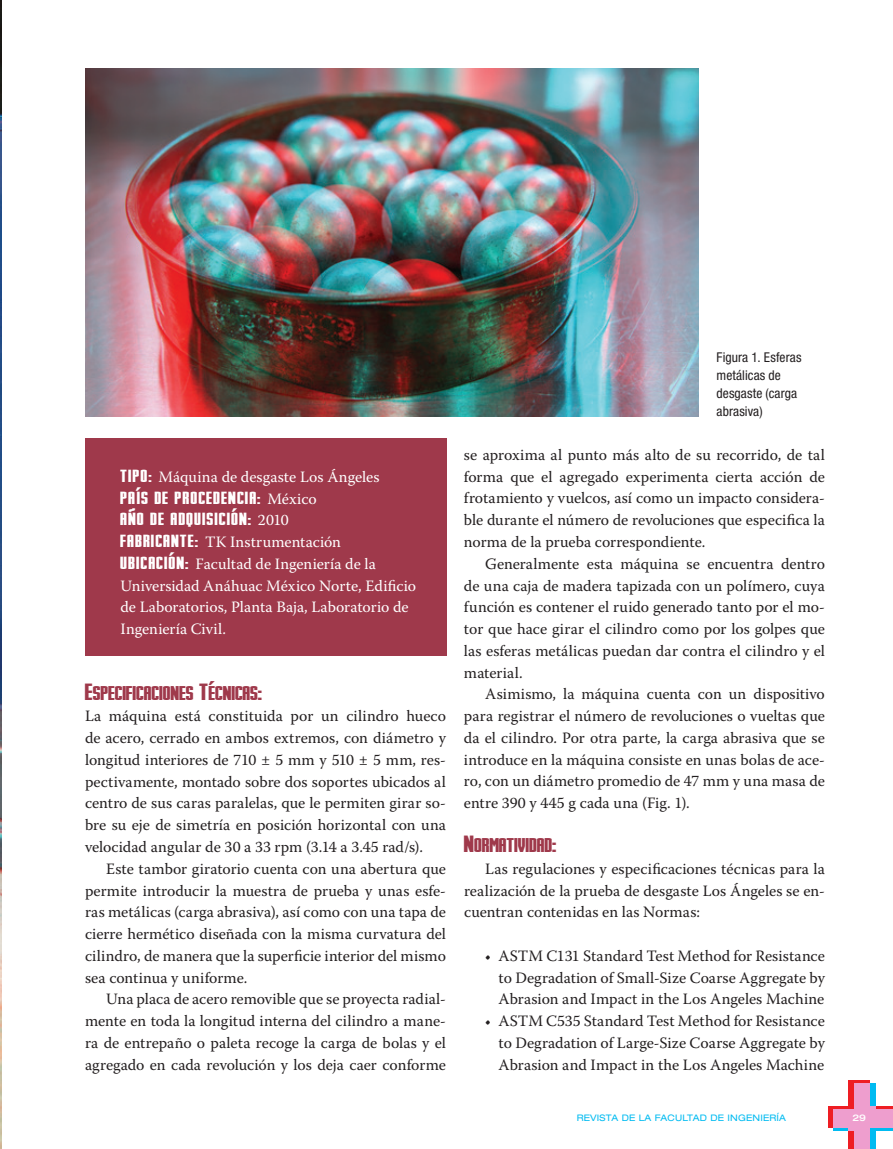
<style>
.page{position:relative;width:893px;height:1149px;background:#fff}
.page>*{position:absolute;margin:0;border:0;box-sizing:border-box;transform-origin:0 0}
.t1{font:20.4px "Stark SC850";letter-spacing:-.065em;color:#9f394b}
.t2{font:18px/21.8px "Stark";color:#fff}
.t3{font:15.75px/21.8px "Warnock Pro";color:#231f20;text-align:justify}
.t4{font:15.75px/21.8px "Warnock Pro";letter-spacing:.005em;color:#fff}
.t5{font:condensed 13.5px/18px "Helvetica Neue LT Pro";letter-spacing:.005em;color:#231f20}
.t6{font:500 expanded 9.15px "Helvetica Neue LT Pro";color:#fff}
.t7{font:expanded 9px "Helvetica Neue LT Pro";letter-spacing:.02em;color:#00bbf1}
.s1{font-family:"Stark";font-size:18px}
.s2{font-family:"Warnock Pro";font-size:15.75px}
.s3{font-size:24px}
</style>
<div class="page">
<div style="left:828px;top:1106px;width:65px;height:21px;background:#ee1d23"></div>
<div style="left:849px;top:1079px;width:21px;height:69px;background:#ee1d23"></div>
<div style="left:833px;top:1109px;width:60px;height:21px;background:#ee9ece"></div>
<svg style="left:854px;top:1083px;width:21px;height:65px"></svg>
<div style="left:85px;top:438px;width:361px;height:217px;background:#9f394b"></div>
<img style="left:0;top:0;width:1px;height:1148px">
<img style="left:85px;top:68px;width:614px;height:348px">
<p class="t4" style="left:121px;top:465px;width:260px"><span class="s1">TIPO:</span> Máquina de desgaste Los Ángeles</p>
<p class="t2" style="left:121px;top:486px;width:198px">PAÍS DE PROCEDENCIA: <span class="s2">México<br></span>AÑO DE ADQUISICIÓN: <span class="s2">2010</span></p>
<p class="t4" style="left:121px;top:530px;width:297px"><span class="s1">FABRICANTE:</span> TK Instrumentación<br><span class="s1">UBICACIÓN:</span> Facultad de Ingeniería de la Universidad Anáhuac México Norte, Edificio de Laboratorios, Planta Baja, Laboratorio de Ingeniería Civil.</p>
<p class="t1" style="left:85px;top:680px;width:181px"><span class="s3">E</span>SPECIFICACIONES <span class="s3">T</span>ÉCNICAS<span class="s3">:</span></p>
<p class="t3" style="left:85px;top:704px;width:362px">La máquina está constituida por un cilindro hueco de acero, cerrado en ambos extremos, con diámetro y longitud interiores de 710 ± 5 mm y 510 ± 5 mm, res&shy;pectivamente, montado sobre dos soportes ubicados al centro de sus caras paralelas, que le permiten girar so&shy;bre su eje de simetría en posición horizontal con una velocidad angular de 30 a 33 rpm (3.14 a 3.45 rad/s).</p>
<p class="t3" style="left:85px;top:857px;width:362px;text-indent:21px">Este tambor giratorio cuenta con una abertura que permite introducir la muestra de prueba y unas esfe&shy;ras metálicas (carga abrasiva), así como con una tapa de cierre hermético diseñada con la misma curvatura del cilindro, de manera que la superficie interior del mismo sea continua y uniforme.</p>
<p class="t3" style="left:85px;top:987px;width:362px;text-indent:21px">Una placa de acero removible que se proyecta radial&shy;mente en toda la longitud interna del cilindro a mane&shy;ra de entrepaño o paleta recoge la carga de bolas y el agregado en cada revolución y los deja caer conforme</p>
<p class="t5" style="left:717px;top:348px;width:86px">Figura 1. Esferas metálicas de desgaste (carga abrasiva)</p>
<p class="t3" style="left:464px;top:443px;width:362px">se aproxima al punto más alto de su recorrido, de tal forma que el agregado experimenta cierta acción de frotamiento y vuelcos, así como un impacto considera&shy;ble durante el número de revoluciones que especifica la norma de la prueba correspondiente.</p>
<p class="t3" style="left:464px;top:552px;width:362px;text-indent:21px">Generalmente esta máquina se encuentra dentro de una caja de madera tapizada con un polímero, cuya función es contener el ruido generado tanto por el mo&shy;tor que hace girar el cilindro como por los golpes que las esferas metálicas puedan dar contra el cilindro y el material.</p>
<p class="t3" style="left:464px;top:683px;width:362px;text-indent:21px">Asimismo, la máquina cuenta con un dispositivo para registrar el número de revoluciones o vueltas que da el cilindro. Por otra parte, la carga abrasiva que se introduce en la máquina consiste en unas bolas de ace&shy;ro, con un diámetro promedio de 47 mm y una masa de entre 390 y 445 g cada una (Fig. 1).</p>
<p class="t1" style="left:464px;top:832px;width:96px"><span class="s3">N</span>ORMATIVIDAD<span class="s3">:</span></p>
<p class="t3" style="left:464px;top:857px;width:362px;text-indent:21px">Las regulaciones y especificaciones técnicas para la realización de la prueba de desgaste Los Ángeles se en&shy;cuentran contenidas en las Normas:</p>
<p class="t3" style="left:498px;top:944px;width:328px;text-indent:-14px">• ASTM C131 Standard Test Method for Resistance to Degradation of Small-Size Coarse Aggregate by Abrasion and Impact in the Los Angeles Machine</p>
<p class="t3" style="left:498px;top:1009px;width:328px;text-indent:-14px">• ASTM C535 Standard Test Method for Resistance to Degradation of Large-Size Coarse Aggregate by Abrasion and Impact in the Los Angeles Machine</p>
<p class="t7" style="left:577px;top:1112px;width:211px">REVISTA DE LA FACULTAD DE I NGENIERÍA</p>
<p class="t6" style="left:852px;top:1111px;width:15px">29</p>
</div>
